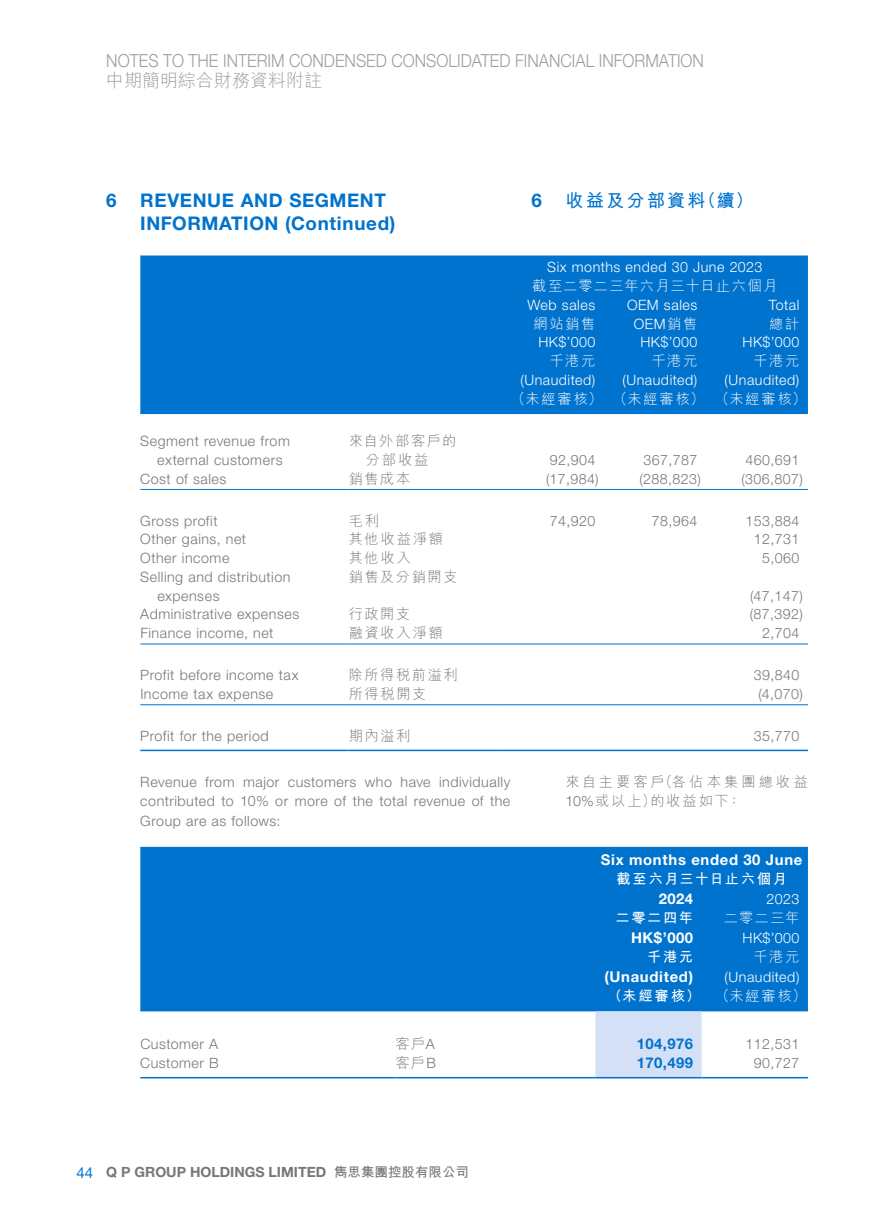
<style>
.page{position:relative;width:893px;height:1212px;background:#fff}
.page>*{position:absolute;margin:0;border:0;box-sizing:border-box;transform-origin:0 0}
.t1{font:700 18.75px/22.5px "Helvetica Neue LT Std";letter-spacing:.03em;color:#0073ce}
.t2{font:300 18px "Helvetica Neue LT Std";color:#9e9ea0;scale:.9 1}
.t3{font:300 18px "M Hei HK";color:#9e9ea0}
.t4{font:700 18px "M Hei HK";letter-spacing:.125em;color:#0073ce}
.t5{font:700 14.85px "Helvetica Neue LT Std";letter-spacing:.045em;color:#fff}
.t6{font:700 14.85px "Helvetica Neue LT Std";letter-spacing:.03em;color:#0073ce}
.t7{font:300 14.25px/18.8px "Helvetica Neue LT Std";letter-spacing:.035em;color:#77777a}
.t8{font:300 14.25px "Helvetica Neue LT Std";letter-spacing:.035em;color:#fff}
.t9{font:300 14.25px/18.8px "M Hei HK";letter-spacing:.12em;color:#77777a}
.t10{font:300 14.25px "M Hei HK";letter-spacing:.115em;color:#fff}
.t11{font:700 14.25px "M Hei HK";letter-spacing:.115em;color:#fff}
.t12{font:300 14.25px/19.5px "M Hei HK";letter-spacing:.195em;color:#77777a}
.t13{font:300 14.25px "M Hei HK";letter-spacing:.07em;color:#fff}
.t14{font:700 14.1px "Helvetica Neue LT Std";color:#77777a}
.s1{font-family:"M Hei HK"}
.s2{font-weight:300}
.s3{font-family:"Helvetica Neue LT Std"}
.s4{font-weight:400;font-size:15px;color:#0073ce}
.s5{font-family:"M Hei HK";font-size:13.5px}
</style>
<div class="page">
<div style="left:140px;top:255px;width:668px;height:159px;background:#0073ce"></div>
<hr style="left:140px;top:489px;width:209px;height:1px;background:#0073ce">
<hr style="left:349px;top:489px;width:153px;height:1px;background:#0073ce">
<hr style="left:502px;top:489px;width:102px;height:1px;background:#0073ce">
<hr style="left:604px;top:489px;width:102px;height:1px;background:#0073ce">
<hr style="left:706px;top:489px;width:102px;height:1px;background:#0073ce">
<hr style="left:140px;top:644px;width:209px;height:1px;background:#0073ce">
<hr style="left:349px;top:644px;width:153px;height:1px;background:#0073ce">
<hr style="left:502px;top:644px;width:102px;height:1px;background:#0073ce">
<hr style="left:604px;top:644px;width:102px;height:1px;background:#0073ce">
<hr style="left:706px;top:644px;width:102px;height:1px;background:#0073ce">
<hr style="left:140px;top:704px;width:209px;height:1px;background:#0073ce">
<hr style="left:349px;top:704px;width:153px;height:1px;background:#0073ce">
<hr style="left:502px;top:704px;width:102px;height:1px;background:#0073ce">
<hr style="left:604px;top:704px;width:102px;height:1px;background:#0073ce">
<hr style="left:706px;top:704px;width:102px;height:1px;background:#0073ce">
<hr style="left:140px;top:750px;width:209px;height:1px;background:#0073ce">
<hr style="left:349px;top:750px;width:153px;height:1px;background:#0073ce">
<hr style="left:502px;top:750px;width:102px;height:1px;background:#0073ce">
<hr style="left:604px;top:750px;width:102px;height:1px;background:#0073ce">
<hr style="left:706px;top:750px;width:102px;height:1px;background:#0073ce">
<div style="left:140px;top:847px;width:668px;height:164px;background:#0073ce"></div>
<div style="left:595px;top:1011px;width:107px;height:66px;background:#d4e0f6"></div>
<hr style="left:140px;top:1077px;width:255px;height:1px;background:#0073ce">
<hr style="left:395px;top:1077px;width:200px;height:1px;background:#0073ce">
<hr style="left:595px;top:1077px;width:107px;height:1px;background:#0073ce">
<hr style="left:702px;top:1077px;width:106px;height:1px;background:#0073ce">
<p class="t2" style="left:106px;top:50px;width:666px">NOTES TO THE INTERIM CONDENSED CONSOLIDATED FINANCIAL INFORMATION</p>
<p class="t3" style="left:106px;top:71px;width:217px">中期簡明綜合財務資料附註</p>
<h1 class="t1" style="left:106px;top:189px;width:12px">6</h1>
<h1 class="t1" style="left:140px;top:189px;width:257px">REVENUE AND SEGMENT<br>INFORMATION (Continued)</h1>
<p class="t7" style="left:157px;top:431px;width:134px;text-indent:-17px">Segment revenue from external customers</p>
<p class="t9" style="left:366px;top:431px;width:92px;text-indent:-17px">來自外部客戶的分部收益</p>
<h1 class="t1" style="left:531px;top:189px;width:12px">6</h1>
<p class="t4" style="left:566px;top:188px;width:190px">收益及分部資料（續）</p>
<p class="t8" style="left:547px;top:259px;width:217px">Six months ended 30 June 2023</p>
<p class="t13" style="left:532px;top:279px;width:247px">截至二零二三年六月三十日止六個月</p>
<p class="t8" style="left:528px;top:296px;width:69px">Web sales</p>
<p class="t8" style="left:627px;top:296px;width:72px">OEM sales</p>
<p class="t8" style="left:769px;top:296px;width:32px">Total</p>
<p class="t10" style="left:533px;top:316px;width:63px">網站銷售</p>
<p class="t8" style="left:634px;top:315px;width:65px">OEM<span class="s1">銷售</span></p>
<p class="t10" style="left:769px;top:316px;width:32px">總計</p>
<p class="t8" style="left:538px;top:334px;width:58px">HK$’000</p>
<p class="t8" style="left:640px;top:334px;width:58px">HK$’000</p>
<p class="t8" style="left:742px;top:334px;width:58px">HK$’000</p>
<p class="t10" style="left:549px;top:354px;width:47px">千港元</p>
<p class="t10" style="left:651px;top:354px;width:47px">千港元</p>
<p class="t10" style="left:754px;top:354px;width:47px">千港元</p>
<p class="t8" style="left:520px;top:371px;width:76px">(Unaudited)</p>
<p class="t8" style="left:623px;top:371px;width:76px">(Unaudited)</p>
<p class="t8" style="left:725px;top:371px;width:76px">(Unaudited)</p>
<p class="t10" style="left:511px;top:391px;width:297px">（未經審核） （未經審核） （未經審核）</p>
<p class="t7" style="left:550px;top:450px;width:47px">92,904</p>
<p class="t7" style="left:643px;top:450px;width:55px">367,787</p>
<p class="t7" style="left:745px;top:450px;width:55px">460,691</p>
<p class="t7" style="left:140px;top:469px;width:88px">Cost of sales</p>
<p class="t9" style="left:349px;top:469px;width:63px">銷售成本</p>
<p class="t7" style="left:546px;top:469px;width:54px">(17,984)</p>
<p class="t7" style="left:639px;top:469px;width:63px">(288,823)</p>
<p class="t7" style="left:741px;top:469px;width:63px">(306,807)</p>
<p class="t7" style="left:140px;top:511px;width:79px">Gross profit</p>
<p class="t9" style="left:349px;top:511px;width:32px">毛利</p>
<p class="t7" style="left:550px;top:511px;width:47px">74,920</p>
<p class="t7" style="left:652px;top:511px;width:47px">78,964</p>
<p class="t7" style="left:745px;top:511px;width:55px">153,884</p>
<p class="t7" style="left:140px;top:529px;width:107px">Other gains, net</p>
<p class="t9" style="left:349px;top:529px;width:96px">其他收益淨額</p>
<p class="t7" style="left:754px;top:529px;width:47px">12,731</p>
<p class="t7" style="left:140px;top:548px;width:91px">Other income</p>
<p class="t9" style="left:349px;top:548px;width:64px">其他收入</p>
<p class="t7" style="left:762px;top:548px;width:39px">5,060</p>
<p class="t7" style="left:157px;top:567px;width:135px;text-indent:-17px">Selling and distribution expenses</p>
<p class="t9" style="left:349px;top:567px;width:110px">銷售及分銷開支</p>
<p class="t7" style="left:750px;top:586px;width:54px">(47,147)</p>
<p class="t7" style="left:140px;top:604px;width:160px">Administrative expenses</p>
<p class="t9" style="left:349px;top:604px;width:63px">行政開支</p>
<p class="t7" style="left:750px;top:604px;width:55px">(87,392)</p>
<p class="t7" style="left:140px;top:623px;width:135px">Finance income, net</p>
<p class="t9" style="left:349px;top:623px;width:96px">融資收入淨額</p>
<p class="t7" style="left:762px;top:623px;width:39px">2,704</p>
<p class="t7" style="left:140px;top:665px;width:160px">Profit before income tax</p>
<p class="t9" style="left:349px;top:665px;width:111px">除所得稅前溢利</p>
<p class="t7" style="left:754px;top:665px;width:47px">39,840</p>
<p class="t7" style="left:140px;top:684px;width:134px">Income tax expense</p>
<p class="t9" style="left:349px;top:684px;width:79px">所得稅開支</p>
<p class="t7" style="left:758px;top:684px;width:46px">(4,070)</p>
<p class="t7" style="left:140px;top:726px;width:130px">Profit for the period</p>
<p class="t9" style="left:349px;top:726px;width:63px">期內溢利</p>
<p class="t7" style="left:754px;top:726px;width:47px">35,770</p>
<p class="t7" style="left:140px;top:771px;width:371px;line-height:19.5px;text-align:justify">Revenue from major customers who have individually contributed to 10% or more of the total revenue of the Group are as follows:</p>
<p class="t5" style="left:601px;top:850px;width:203px">Six months ended 30 June</p>
<p class="t11" style="left:616px;top:868px;width:172px">截至六月三十日止六個月</p>
<p class="t5" style="left:659px;top:889px;width:36px">2024</p>
<p class="t8" style="left:766px;top:890px;width:34px">2023</p>
<p class="t11" style="left:615px;top:907px;width:79px">二零二四年</p>
<p class="t10" style="left:724px;top:910px;width:77px">二零二三年</p>
<p class="t5" style="left:631px;top:928px;width:64px">HK$’000</p>
<p class="t8" style="left:742px;top:929px;width:58px">HK$’000</p>
<p class="t11" style="left:647px;top:946px;width:47px">千港元</p>
<p class="t10" style="left:754px;top:949px;width:47px">千港元</p>
<p class="t5" style="left:605px;top:967px;width:90px">(Unaudited)</p>
<p class="t8" style="left:725px;top:968px;width:76px">(Unaudited)</p>
<p class="t11" style="left:608px;top:985px;width:200px">（未經審核） <span class="s2">（未經審核）</span></p>
<p class="t7" style="left:140px;top:1034px;width:79px">Customer A</p>
<p class="t9" style="left:395px;top:1034px;width:41px">客戶<span class="s3">A</span></p>
<p class="t6" style="left:637px;top:1034px;width:58px">104,976</p>
<p class="t7" style="left:745px;top:1034px;width:55px">112,531</p>
<p class="t7" style="left:140px;top:1053px;width:80px">Customer B</p>
<p class="t9" style="left:395px;top:1053px;width:42px">客戶<span class="s3">B</span></p>
<p class="t6" style="left:637px;top:1053px;width:58px">170,499</p>
<p class="t7" style="left:754px;top:1053px;width:47px">90,727</p>
<p class="t12" style="left:566px;top:771px;width:244px">來自主要客戶（各佔本集團總收益<br><span class="s3">10%</span>或以上）的收益如下：</p>
<p class="t14" style="left:77px;top:1163px;width:394px"><span class="s4">44</span> Q P GROUP HOLDINGS LIMITED <span class="s5">雋思集團控股有限公司</span></p>
</div>
